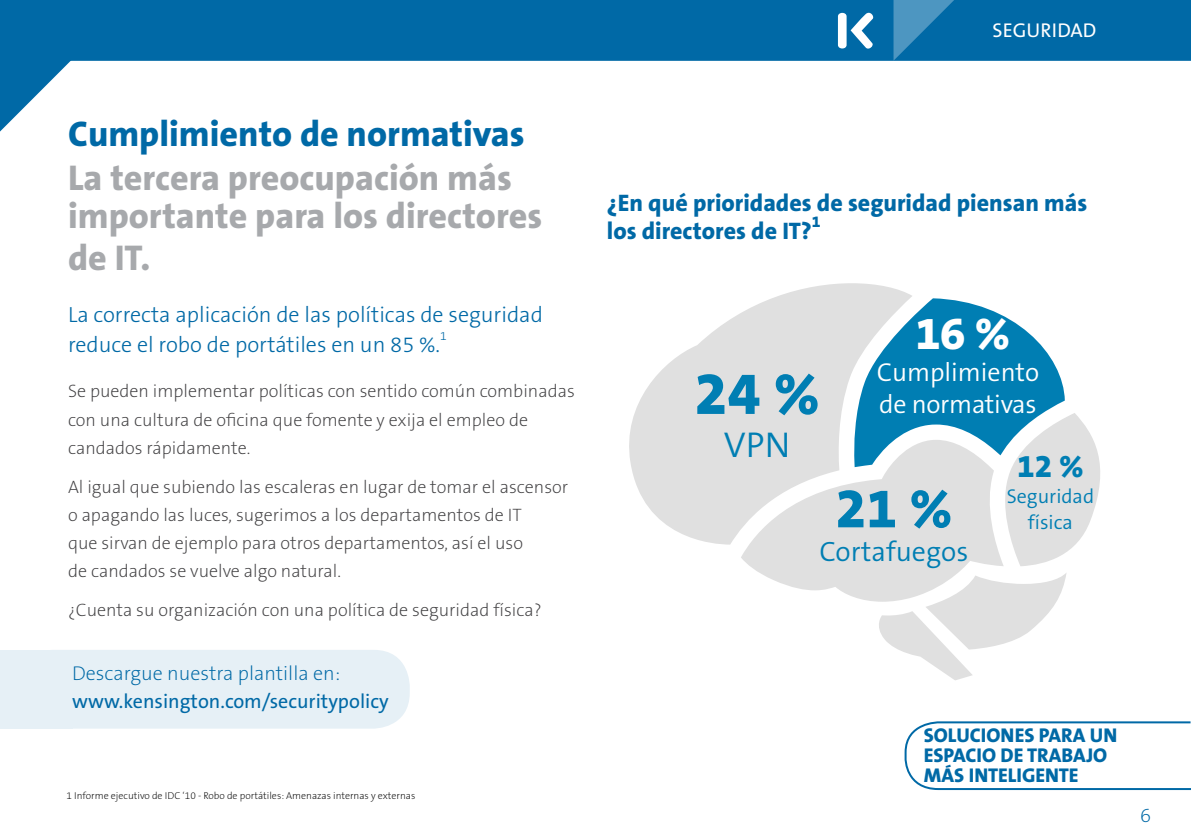
<style>
.page{position:relative;width:1191px;height:840px;background:#fff}
.page>*{position:absolute;margin:0;border:0;box-sizing:border-box;transform-origin:0 0}
.t1{font:60px "The Sans KENSINGTON8 XB";color:#007eb3}
.t2{font:56px "The Sans KENSINGTON8 XB";color:#007eb3}
.t3{font:46px "The Sans KENSINGTON8 XB";color:#fff}
.t4{font:36px/38px "The Sans KENSINGTON8 XB";color:#a7a9ac}
.t5{font:36px "The Sans KENSINGTON8 XB";color:#0069a6}
.t6{font:36px "The Sans KENSINGTON4 SL";color:#007eb3}
.t7{font:32px "The Sans KENSINGTON8 XB";color:#007eb3}
.t8{font:28px "The Sans KENSINGTON4 SL";color:#007eb3}
.t9{font:26px/32px "The Sans KENSINGTON4 SL";letter-spacing:-.01em;color:#fff}
.t10{font:24px/28px "The Sans KENSINGTON8 XB";color:#0069a6}
.t11{font:22px/30px "The Sans KENSINGTON3 Li";color:#0069a6}
.t12{font:20px/20px "The Sans KENSINGTON8 XB";color:#0069a6}
.t13{font:20px "The Sans KENSINGTON5 Rg";color:#0069a6}
.t14{font:20px "The Sans KENSINGTON2 XL";color:#0069a6}
.t15{font:20px/26px "The Sans KENSINGTON4 SL";color:#007eb3;text-align:center}
.t16{font:20px "The Sans KENSINGTON5 Rg";color:#fff}
.t17{font:18px/28px "The Sans KENSINGTON2 XL";color:#414042}
.t18{font:16px "The Sans KENSINGTON8 XB";color:#0069a6}
.t19{font:12px "The Sans KENSINGTON3 Li";color:#0069a6}
.t20{font:10px "The Sans KENSINGTON2 XL";color:#000}
</style>
<div class="page">
<div style="left:72px;top:0;width:1119px;height:61px;background:#0069a6"></div>
<svg style="left:850px;top:10px;width:25px;height:41px"></svg>
<div style="left:838px;top:13px;width:8px;height:35px;background:#fff;border-radius:4px"></div>
<svg style="left:0;top:0;width:72px;height:131px"></svg>
<svg style="left:893px;top:0;width:64px;height:61px;background:#247eb2"></svg>
<svg style="left:904px;top:721px;width:287px;height:69px"></svg>
<div style="left:17px;top:649px;width:393px;height:79px;background:#e6f0f6;border-radius:36px"></div>
<div style="left:0;top:649px;width:73px;height:79px;background:#e6f0f6"></div>
<svg style="left:874px;top:573px;width:192px;height:107px"></svg>
<svg style="left:629px;top:283px;width:283px;height:261px;fill:#e0e0e0"></svg>
<svg style="left:741px;top:439px;width:262px;height:162px;fill:#e0e0e0"></svg>
<svg style="left:854px;top:298px;width:246px;height:268px"></svg>
<h3 class="t5" style="left:68px;top:114px;width:458px">Cumplimiento de normativas</h3>
<h3 class="t4" style="left:68px;top:159px;width:475px">La tercera preocupación más importante para los directores</h3>
<h3 class="t4" style="left:68px;top:239px;width:84px">de IT.</h3>
<p class="t11" style="left:68px;top:300px;width:476px">La correcta aplicación de las políticas de seguridad reduce el robo de portátiles en un 85 %.</p>
<p class="t19" style="left:440px;top:330px;width:8px">1</p>
<p class="t17" style="left:68px;top:378px;width:508px">Se pueden implementar políticas con sentido común combinadas con una cultura de oficina que fomente y exija el empleo de candados rápidamente.</p>
<p class="t17" style="left:68px;top:473px;width:502px">Al igual que subiendo las escaleras en lugar de tomar el ascensor o apagando las luces, sugerimos a los departamentos de IT<br>que sirvan de ejemplo para otros departamentos, así el uso<br>de candados se vuelve algo natural.</p>
<p class="t17" style="left:68px;top:596px;width:475px">¿Cuenta su organización con una política de seguridad física?</p>
<p class="t14" style="left:72px;top:661px;width:270px">Descargue nuestra plantilla en:</p>
<p class="t13" style="left:72px;top:689px;width:318px">www.kensington.com/securitypolicy</p>
<p class="t20" style="left:67px;top:789px;width:350px">1 Informe ejecutivo de IDC ‘10 - Robo de portátiles: Amenazas internas y externas</p>
<p class="t16" style="left:992px;top:19px;width:105px">Seguridad</p>
<h3 class="t10" style="left:607px;top:190px;width:482px">¿En qué prioridades de seguridad piensan más los directores de IT?</h3>
<p class="t18" style="left:812px;top:213px;width:10px">1</p>
<h3 class="t3" style="left:915px;top:308px;width:96px">16 %</h3>
<h3 class="t9" style="left:876px;top:357px;width:164px">Cumplimiento de normativas</h3>
<h1 class="t1" style="left:694px;top:361px;width:127px">24 %</h1>
<h3 class="t6" style="left:724px;top:425px;width:68px">VPN</h3>
<h3 class="t7" style="left:1017px;top:449px;width:68px">12 %</h3>
<p class="t15" style="left:1006px;top:484px;width:89px">Seguridad física</p>
<h2 class="t2" style="left:835px;top:478px;width:118px">21 %</h2>
<h3 class="t8" style="left:819px;top:536px;width:150px">Cortafuegos</h3>
<p class="t12" style="left:924px;top:725px;width:195px">SOLUCIONES PARA UN<br>ESPACIO DE TRABAJO<br>MÁS INTELIGENTE</p>
<p class="t14" style="left:1140px;top:804px;width:12px">6</p>
</div>
